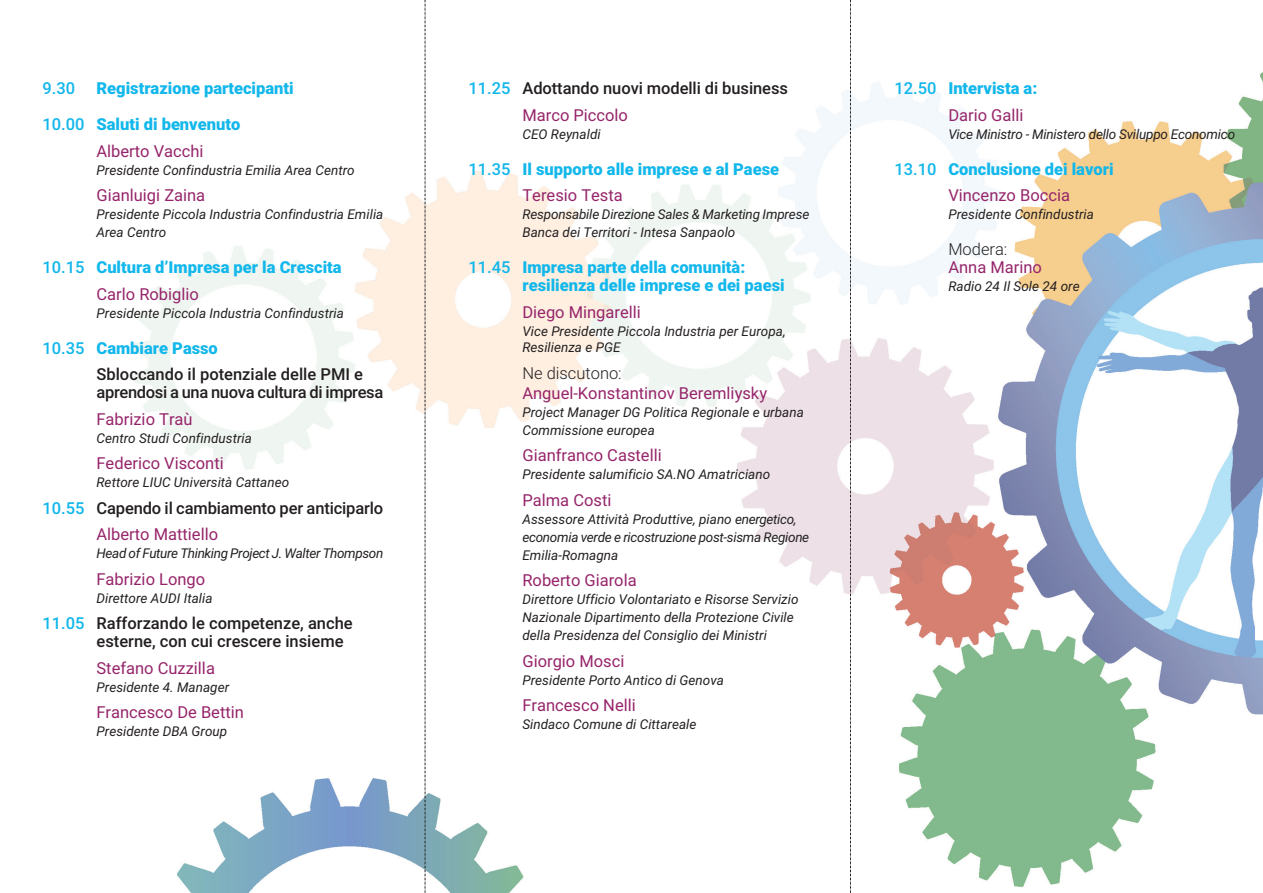
<style>
.page{position:relative;width:1263px;height:893px;background:#fff}
.page>*{position:absolute;margin:0;border:0;box-sizing:border-box;transform-origin:0 0}
.t1{font:900 16.5px/26.5px "Roboto";color:#12b7eb}
.t2{font:500 16.5px/26.5px "Roboto";letter-spacing:-.005em;color:#231f20}
.t3{font:16.5px "Roboto";color:#96246a}
.t4{font:300 16.5px "Roboto";color:#231f20}
.t5{font:500 16.5px "Roboto";color:#12b7eb}
.t6{font:italic 13.5px/18px "Roboto";color:#231f20}
.t7{font:italic 13.5px/18px "Roboto";letter-spacing:-.025em;color:#231f20}
.s1{font-weight:500}
.s2{font-weight:400;color:#96246a}
.s3{color:#12b7eb}
.s4{font-weight:900;color:#12b7eb}
</style>
<div class="page">
<img style="left:132px;top:0;width:1131px;height:893px">
<svg style="left:425px;top:0;width:1px;height:893px"></svg>
<svg style="left:850px;top:0;width:1px;height:893px"></svg>
<p class="t1" style="left:43px;top:72px;width:253px;line-height:36px;text-indent:54px">Registrazione partecipanti<br><span class="s1">10.00</span> Saluti di benvenuto</p>
<p class="t3" style="left:97px;top:144px;width:109px">Alberto Vacchi</p>
<p class="t6" style="left:97px;top:162px;width:260px">Presidente Confindustria Emilia Area Centro</p>
<p class="t3" style="left:97px;top:189px;width:110px">Gianluigi Zaina</p>
<p class="t6" style="left:97px;top:207px;width:288px">Presidente Piccola Industria Confindustria Emilia<br>Area Centro</p>
<p class="t1" style="left:97px;top:255px;width:247px;text-indent:-54px"><span class="s1">10.15</span> Cultura d’Impresa per la Crescita<br><span class="s2">Carlo Robiglio</span></p>
<p class="t6" style="left:97px;top:305px;width:249px">Presidente Piccola Industria Confindustria</p>
<p class="t2" style="left:97px;top:335px;width:268px;text-indent:-54px"><span class="s3">10.35</span> <span class="s4">Cambiare Passo<br></span>Sbloccando il potenziale delle PMI e</p>
<p class="t2" style="left:97px;top:379px;width:288px">aprendosi a una nuova cultura di impresa</p>
<p class="t3" style="left:97px;top:412px;width:98px">Fabrizio Traù</p>
<p class="t6" style="left:97px;top:430px;width:157px">Centro Studi Confindustria</p>
<p class="t3" style="left:97px;top:457px;width:129px">Federico Visconti</p>
<p class="t6" style="left:97px;top:475px;width:194px">Rettore LIUC Università Cattaneo</p>
<p class="t2" style="left:97px;top:495px;width:288px;text-indent:-54px"><span class="s3">10.55</span> Capendo il cambiamento per anticiparlo<br><span class="s2">Alberto Mattiello</span></p>
<p class="t7" style="left:97px;top:546px;width:288px">Head of Future Thinking Project J. Walter Thompson</p>
<p class="t3" style="left:97px;top:572px;width:110px">Fabrizio Longo</p>
<p class="t6" style="left:97px;top:590px;width:118px">Direttore AUDI Italia</p>
<p class="t2" style="left:97px;top:615px;width:258px;line-height:18px;text-indent:-54px"><span class="s3">11.05</span> Rafforzando le competenze, anche esterne, con cui crescere insieme</p>
<p class="t3" style="left:97px;top:661px;width:120px">Stefano Cuzzilla</p>
<p class="t6" style="left:97px;top:679px;width:134px">Presidente 4. Manager</p>
<p class="t3" style="left:97px;top:706px;width:149px">Francesco De Bettin</p>
<p class="t6" style="left:97px;top:724px;width:132px">Presidente DBA Group</p>
<p class="t5" style="left:43px;top:79px;width:34px">9.30</p>
<p class="t2" style="left:522px;top:75px;width:267px;text-indent:-54px"><span class="s3">11.25</span> Adottando nuovi modelli di business<br><span class="s2">Marco Piccolo</span></p>
<p class="t6" style="left:522px;top:126px;width:80px">CEO Reynaldi</p>
<p class="t1" style="left:522px;top:157px;width:258px;text-indent:-54px"><span class="s1">11.35</span> Il supporto alle imprese e al Paese<br><span class="s2">Teresio Testa</span></p>
<p class="t6" style="left:522px;top:207px;width:288px">Responsabile Direzione Sales &amp; Marketing Imprese<br>Banca dei Territori - Intesa Sanpaolo</p>
<p class="t1" style="left:522px;top:260px;width:264px;line-height:18px;text-indent:-54px"><span class="s1">11.45</span> Impresa parte della comunità: resilienza delle imprese e dei paesi</p>
<p class="t3" style="left:522px;top:305px;width:120px">Diego Mingarelli</p>
<p class="t6" style="left:522px;top:324px;width:265px;line-height:16.2px">Vice Presidente Piccola Industria per Europa,<br>Resilienza e PGE</p>
<p class="t4" style="left:522px;top:366px;width:101px">Ne discutono:</p>
<p class="t3" style="left:522px;top:386px;width:246px">Anguel-Konstantinov Beremliysky</p>
<p class="t6" style="left:522px;top:404px;width:283px">Project Manager DG Politica Regionale e urbana<br>Commissione europea</p>
<p class="t3" style="left:522px;top:449px;width:141px">Gianfranco Castelli</p>
<p class="t6" style="left:522px;top:466px;width:249px">Presidente salumificio SA.NO Amatriciano</p>
<p class="t3" style="left:522px;top:493px;width:90px">Palma Costi</p>
<p class="t7" style="left:522px;top:511px;width:288px">Assessore Attività Produttive, piano energetico, economia verde e ricostruzione post-sisma Regione<br>Emilia-Romagna</p>
<p class="t3" style="left:522px;top:574px;width:116px">Roberto Giarola</p>
<p class="t6" style="left:522px;top:591px;width:278px">Direttore Ufficio Volontariato e Risorse Servizio<br>Nazionale Dipartimento della Protezione Civile della Presidenza del Consiglio dei Ministri</p>
<p class="t3" style="left:522px;top:654px;width:103px">Giorgio Mosci</p>
<p class="t6" style="left:522px;top:672px;width:203px">Presidente Porto Antico di Genova</p>
<p class="t3" style="left:522px;top:699px;width:115px">Francesco Nelli</p>
<p class="t6" style="left:522px;top:716px;width:176px">Sindaco Comune di Cittareale</p>
<p class="t1" style="left:948px;top:76px;width:90px;text-indent:-54px"><span class="s1">12.50</span> Intervista a:<br><span class="s2">Dario Galli</span></p>
<p class="t6" style="left:948px;top:126px;width:288px">Vice Ministro - Ministero dello Sviluppo Economico</p>
<p class="t1" style="left:948px;top:157px;width:167px;text-indent:-54px"><span class="s1">13.10</span> Conclusione dei lavori<br><span class="s2">Vincenzo Boccia</span></p>
<p class="t6" style="left:948px;top:207px;width:147px">Presidente Confindustria</p>
<p class="t4" style="left:948px;top:243px;width:61px">Modera:</p>
<p class="t3" style="left:948px;top:261px;width:95px">Anna Marino</p>
<p class="t6" style="left:948px;top:279px;width:133px">Radio 24 Il Sole 24 ore</p>
</div>
